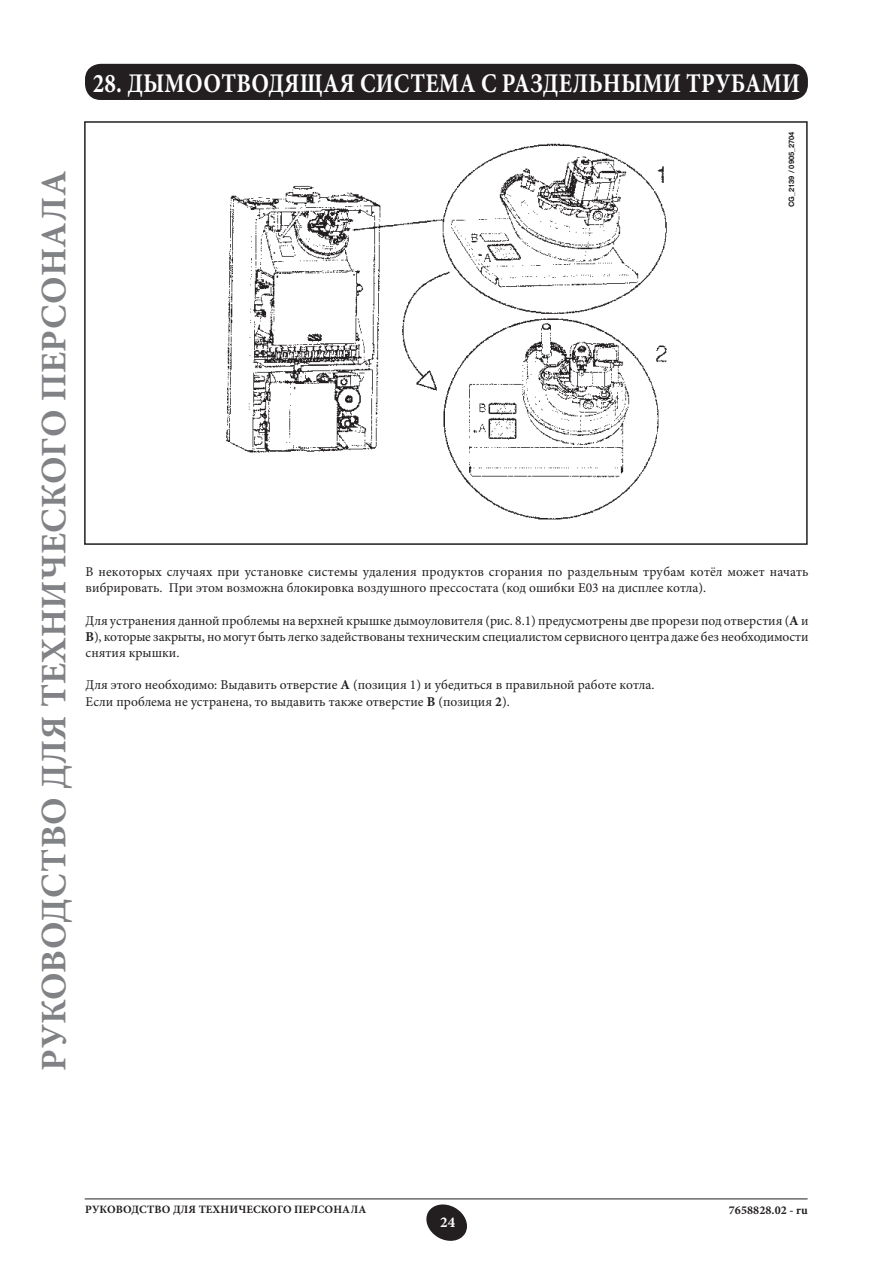
<style>
.page{position:relative;width:893px;height:1263px;background:#fff}
.page>*{position:absolute;margin:0;border:0;box-sizing:border-box;transform-origin:0 0}
.t1{font:700 36px "Minion Pro";letter-spacing:.01em;color:#808285}
.t2{font:700 27px "Minion Pro";letter-spacing:.01em;color:#fff;scale:.85 1}
.t3{font:700 15px "Minion Pro";color:#fff}
.t4{font:13.5px/16.2px "Minion Pro";color:#231f20}
.t5{font:700 12px "Minion Pro";letter-spacing:.01em;color:#231f20}
.t6{font:700 11.25px "Minion Pro";letter-spacing:.01em;color:#231f20}
.t7{font:700 7.5px "Helvetica Neue LT Std";color:#231f20}
.s1{font-weight:700}
</style>
<div class="page">
<svg style="left:426px;top:1204px;width:41px;height:37px"></svg>
<hr style="left:85px;top:1198px;width:723px;height:1px;background:#231f20">
<div style="left:86px;top:65px;width:721px;height:34px;background:#231f20;border-radius:15px"></div>
<div style="left:85px;top:64px;width:723px;height:36px;border:2px solid #231f20;border-radius:15px"></div>
<img style="left:226px;top:143px;width:441px;height:377px">
<div style="left:84px;top:121px;width:724px;height:424px;border:2px solid #231f20"></div>
<h1 class="t1" style="left:29px;top:1071px;width:901px;rotate:-90deg">РУКОВОДСТВО ДЛЯ ТЕХНИЧЕСКОГО ПЕРСОНАЛА</h1>
<h2 class="t2" style="left:93px;top:64px;width:833px">28. ДЫМООТВОДЯЩАЯ СИСТЕМА С РАЗДЕЛЬНЫМИ ТРУБАМИ</h2>
<p class="t7" style="left:787px;top:207px;width:77px;rotate:-90deg">CG_2139 / 0905_2704</p>
<p class="t4" style="left:86px;top:563px;width:724px">В некоторых случаях при установке системы удаления продуктов сгорания по раздельным трубам котёл может начать вибрировать. При этом возможна блокировка воздушного прессостата (код ошибки E03 на дисплее котла).</p>
<p class="t4" style="left:86px;top:612px;width:724px;text-align:justify">Для устранения данной проблемы на верхней крышке дымоуловителя (рис. 8.1) предусмотрены две прорези под отверстия (<span class="s1">A</span> и <span class="s1">B</span>), которые закрыты, но могут быть легко задействованы техническим специалистом сервисного центра даже без необходимости снятия крышки.</p>
<p class="t4" style="left:86px;top:677px;width:570px">Для этого необходимо: Выдавить отверстие <span class="s1">A</span> (позиция 1) и убедиться в правильной работе котла.<br>Если проблема не устранена, то выдавить также отверстие <span class="s1">B</span> (позиция <span class="s1">2</span>).</p>
<p class="t6" style="left:85px;top:1201px;width:283px">РУКОВОДСТВО ДЛЯ ТЕХНИЧЕСКОГО ПЕРСОНАЛА</p>
<p class="t5" style="left:729px;top:1201px;width:81px">7658828.02 - ru</p>
<p class="t3" style="left:440px;top:1211px;width:16px">24</p>
</div>
